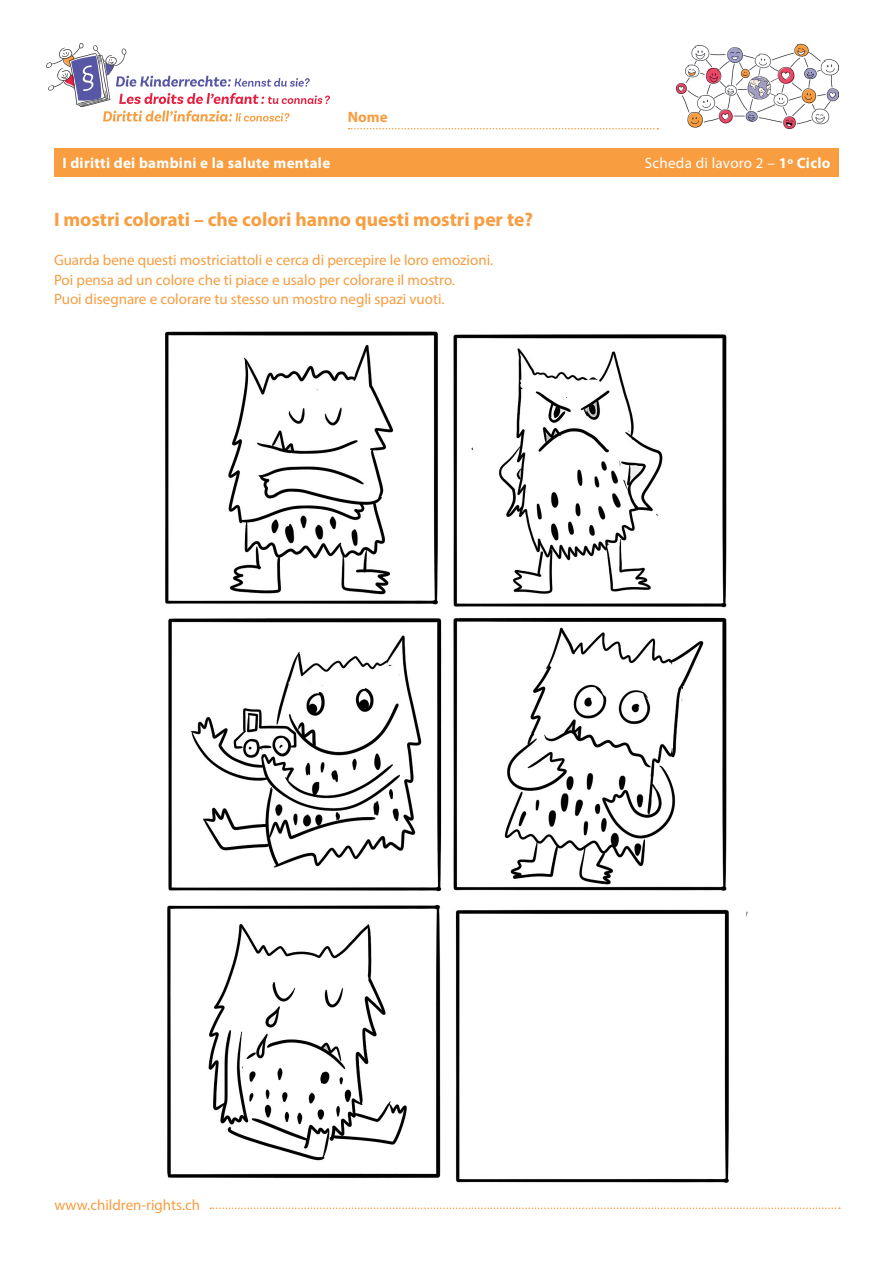
<style>
.page{position:relative;width:893px;height:1263px;background:#fff}
.page>*{position:absolute;margin:0;border:0;box-sizing:border-box;transform-origin:0 0}
.t1{font:700 19.5px "Myriad Pro";color:#f89d40}
.t2{font:15px/19.5px "Myriad Pro";color:#f89d40}
.t3{font:700 15px "Myriad Pro";letter-spacing:.02em;color:#fff}
.t4{font:15px "Myriad Pro";letter-spacing:.02em;color:#fff}
.t5{font:700 15px "Myriad Pro";color:#f89d40}
.s1{font-weight:700}
</style>
<div class="page">
<svg style="left:211px;top:1207px;width:629px;height:2px"></svg>
<div style="left:54px;top:148px;width:785px;height:28px;background:#f89d40"></div>
<svg style="left:46px;top:43px;width:284px;height:79px"></svg>
<svg style="left:349px;top:128px;width:309px;height:1px"></svg>
<img style="left:676px;top:43px;width:163px;height:86px">
<img style="left:165px;top:331px;width:583px;height:852px">
<p class="t5" style="left:348px;top:107px;width:41px">Nome</p>
<p class="t3" style="left:63px;top:153px;width:269px">I diritti dei bambini e la salute mentale</p>
<p class="t4" style="left:645px;top:154px;width:187px">Scheda di lavoro 2 – <span class="s1">1º Ciclo</span></p>
<h1 class="t1" style="left:54px;top:207px;width:480px">I mostri colorati – che colori hanno questi mostri per te?</h1>
<p class="t2" style="left:54px;top:250px;width:441px">Guarda bene questi mostriciattoli e cerca di percepire le loro emozioni.<br>Poi pensa ad un colore che ti piace e usalo per colorare il mostro.<br>Puoi disegnare e colorare tu stesso un mostro negli spazi vuoti.</p>
<p class="t2" style="left:54px;top:1194px;width:147px">www.children-rights.ch</p>
</div>
